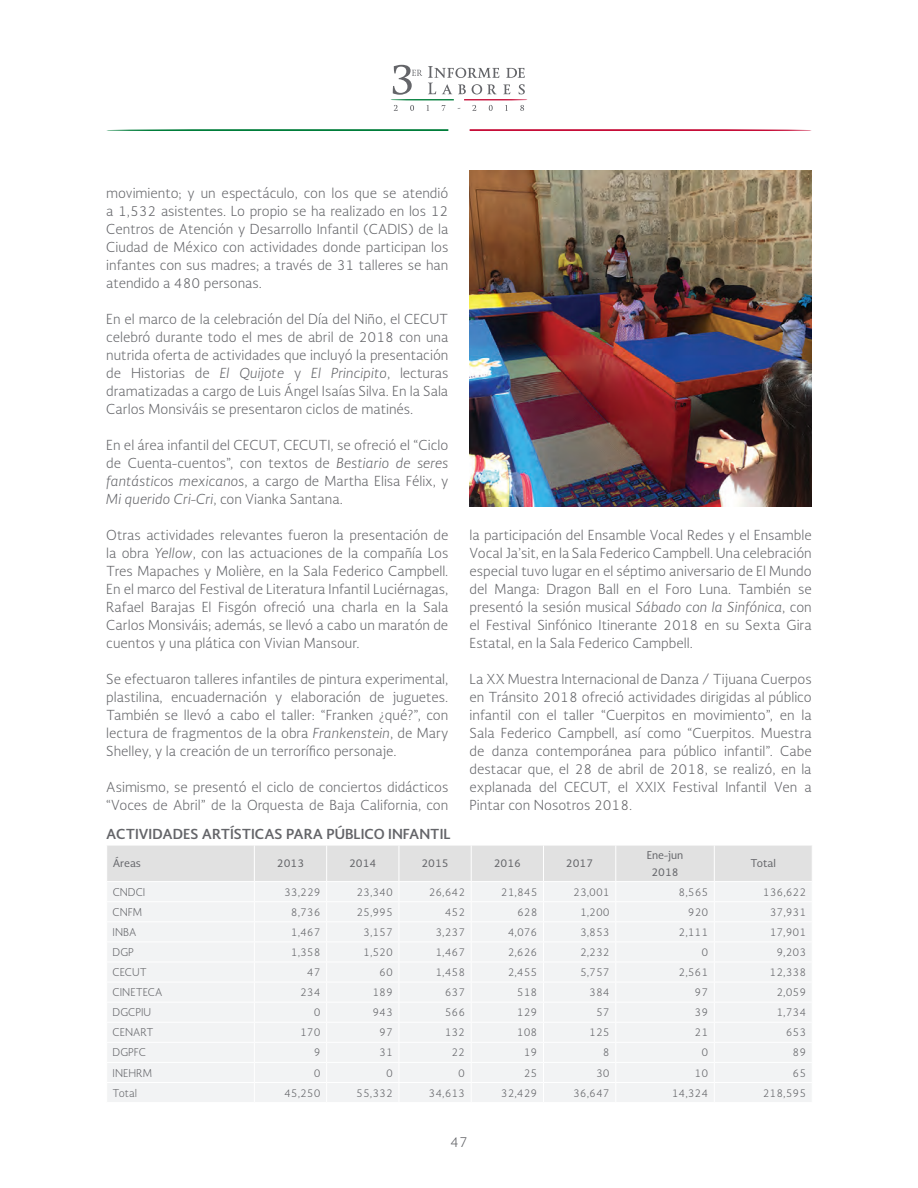
<style>
.page{position:relative;width:918px;height:1188px;background:#fff}
.page>*{position:absolute;margin:0;border:0;box-sizing:border-box;transform-origin:0 0}
.t1{font:300 13.5px/18px "Soberana Sans";color:#646569;text-align:justify}
.t2{font:700 13.5px "Soberana Sans";color:#646569}
.t3{font:300 10.5px "Soberana Sans";color:#646569}
.t4{font:10.5px/16.5px "Soberana Sans";color:#646569;text-align:center}
.s1{font-style:italic}
</style>
<div class="page">
<svg style="left:106px;top:129px;width:342px;height:2px"></svg>
<svg style="left:470px;top:129px;width:342px;height:2px"></svg>
<svg style="left:390px;top:65px;width:138px;height:46px"></svg>
<svg style="left:107px;top:845px;width:705px;height:257px"></svg>
<img style="left:470px;top:171px;width:342px;height:335px">
<p class="t1" style="left:106px;top:184px;width:344px">movimiento; y un espectáculo, con los que se atendió a 1,532 asistentes. Lo propio se ha realizado en los 12<br>Centros de Atención y Desarrollo Infantil (CADIS) de la Ciudad de México con actividades donde participan los infantes con sus madres; a través de 31 talleres se han atendido a 480 personas.</p>
<p class="t1" style="left:106px;top:310px;width:344px">En el marco de la celebración del Día del Niño, el CECUT celebró durante todo el mes de abril de 2018 con una nutrida oferta de actividades que incluyó la presentación de Historias de <span class="s1">El Quijote</span> y <span class="s1">El Principito</span>, lecturas dramatizadas a cargo de Luis Ángel Isaías Silva. En la Sala Carlos Monsiváis se presentaron ciclos de matinés.</p>
<p class="t1" style="left:106px;top:436px;width:344px">En el área infantil del CECUT, CECUTI, se ofreció el “Ciclo de Cuenta-cuentos”, con textos de <span class="s1">Bestiario de seres fantásticos mexicanos</span>, a cargo de Martha Elisa Félix, y <span class="s1">Mi querido Cri-Cri</span>, con Vianka Santana.</p>
<p class="t1" style="left:106px;top:526px;width:344px">Otras actividades relevantes fueron la presentación de la obra <span class="s1">Yellow</span>, con las actuaciones de la compañía Los Tres Mapaches y Molière, en la Sala Federico Campbell.<br>En el marco del Festival de Literatura Infantil Luciérnagas, Rafael Barajas El Fisgón ofreció una charla en la Sala Carlos Monsiváis; además, se llevó a cabo un maratón de cuentos y una plática con Vivian Mansour.</p>
<p class="t1" style="left:106px;top:670px;width:344px">Se efectuaron talleres infantiles de pintura experimental, plastilina, encuadernación y elaboración de juguetes.<br>También se llevó a cabo el taller: “Franken ¿qué?”, con lectura de fragmentos de la obra <span class="s1">Frankenstein</span>, de Mary Shelley, y la creación de un terrorífico personaje.</p>
<p class="t1" style="left:106px;top:778px;width:344px">Asimismo, se presentó el ciclo de conciertos didácticos “Voces de Abril” de la Orquesta de Baja California, con</p>
<p class="t1" style="left:470px;top:526px;width:344px">la participación del Ensamble Vocal Redes y el Ensamble Vocal Ja’sit, en la Sala Federico Campbell. Una celebración especial tuvo lugar en el séptimo aniversario de El Mundo del Manga: Dragon Ball en el Foro Luna. También se presentó la sesión musical <span class="s1">Sábado con la Sinfónica</span>, con el Festival Sinfónico Itinerante 2018 en su Sexta Gira Estatal, en la Sala Federico Campbell.</p>
<p class="t1" style="left:470px;top:670px;width:344px">La XX Muestra Internacional de Danza / Tijuana Cuerpos en Tránsito 2018 ofreció actividades dirigidas al público infantil con el taller “Cuerpitos en movimiento”, en la Sala Federico Campbell, así como “Cuerpitos. Muestra de danza contemporánea para público infantil”. Cabe destacar que, el 28 de abril de 2018, se realizó, en la explanada del CECUT, el XXIX Festival Infantil Ven a Pintar con Nosotros 2018.</p>
<p class="t2" style="left:106px;top:824px;width:346px">ACTIVIDADES ARTÍSTICAS PARA PÚBLICO INFANTIL</p>
<p class="t4" style="left:113px;top:855px;width:30px">Áreas</p>
<p class="t4" style="left:277px;top:855px;width:29px">2013</p>
<p class="t4" style="left:349px;top:855px;width:29px">2014</p>
<p class="t4" style="left:421px;top:855px;width:29px">2015</p>
<p class="t4" style="left:494px;top:855px;width:29px">2016</p>
<p class="t4" style="left:566px;top:855px;width:29px">2017</p>
<p class="t4" style="left:647px;top:847px;width:38px">Ene-jun<br>2018</p>
<p class="t4" style="left:751px;top:855px;width:27px">Total</p>
<p class="t3" style="left:113px;top:885px;width:34px">CNDCI</p>
<p class="t3" style="left:284px;top:885px;width:38px">33,229</p>
<p class="t3" style="left:356px;top:885px;width:38px">23,340</p>
<p class="t3" style="left:429px;top:885px;width:38px">26,642</p>
<p class="t3" style="left:501px;top:885px;width:38px">21,845</p>
<p class="t3" style="left:573px;top:885px;width:38px">23,001</p>
<p class="t3" style="left:679px;top:885px;width:31px">8,565</p>
<p class="t3" style="left:763px;top:885px;width:45px">136,622</p>
<p class="t3" style="left:113px;top:905px;width:31px">CNFM</p>
<p class="t3" style="left:291px;top:905px;width:31px">8,736</p>
<p class="t3" style="left:356px;top:905px;width:38px">25,995</p>
<p class="t3" style="left:445px;top:905px;width:22px">452</p>
<p class="t3" style="left:517px;top:905px;width:22px">628</p>
<p class="t3" style="left:580px;top:905px;width:31px">1,200</p>
<p class="t3" style="left:688px;top:905px;width:22px">920</p>
<p class="t3" style="left:770px;top:905px;width:38px">37,931</p>
<p class="t3" style="left:113px;top:925px;width:25px">INBA</p>
<p class="t3" style="left:291px;top:925px;width:31px">1,467</p>
<p class="t3" style="left:363px;top:925px;width:31px">3,157</p>
<p class="t3" style="left:435px;top:925px;width:31px">3,237</p>
<p class="t3" style="left:508px;top:925px;width:31px">4,076</p>
<p class="t3" style="left:580px;top:925px;width:31px">3,853</p>
<p class="t3" style="left:679px;top:925px;width:31px">2,111</p>
<p class="t3" style="left:770px;top:925px;width:38px">17,901</p>
<p class="t3" style="left:113px;top:945px;width:23px">DGP</p>
<p class="t3" style="left:291px;top:945px;width:31px">1,358</p>
<p class="t3" style="left:363px;top:945px;width:31px">1,520</p>
<p class="t3" style="left:435px;top:945px;width:31px">1,467</p>
<p class="t3" style="left:508px;top:945px;width:31px">2,626</p>
<p class="t3" style="left:580px;top:945px;width:31px">2,232</p>
<p class="t3" style="left:701px;top:945px;width:8px">0</p>
<p class="t3" style="left:776px;top:945px;width:31px">9,203</p>
<p class="t3" style="left:113px;top:965px;width:36px">CECUT</p>
<p class="t3" style="left:307px;top:965px;width:15px">47</p>
<p class="t3" style="left:379px;top:965px;width:15px">60</p>
<p class="t3" style="left:435px;top:965px;width:31px">1,458</p>
<p class="t3" style="left:508px;top:965px;width:31px">2,455</p>
<p class="t3" style="left:580px;top:965px;width:31px">5,757</p>
<p class="t3" style="left:679px;top:965px;width:31px">2,561</p>
<p class="t3" style="left:770px;top:965px;width:38px">12,338</p>
<p class="t3" style="left:113px;top:985px;width:51px">CINETECA</p>
<p class="t3" style="left:300px;top:985px;width:22px">234</p>
<p class="t3" style="left:372px;top:985px;width:22px">189</p>
<p class="t3" style="left:445px;top:985px;width:22px">637</p>
<p class="t3" style="left:517px;top:985px;width:22px">518</p>
<p class="t3" style="left:589px;top:985px;width:22px">384</p>
<p class="t3" style="left:695px;top:985px;width:15px">97</p>
<p class="t3" style="left:776px;top:985px;width:31px">2,059</p>
<p class="t3" style="left:113px;top:1006px;width:40px">DGCPIU</p>
<p class="t3" style="left:314px;top:1006px;width:8px">0</p>
<p class="t3" style="left:372px;top:1006px;width:22px">943</p>
<p class="t3" style="left:445px;top:1006px;width:22px">566</p>
<p class="t3" style="left:517px;top:1006px;width:22px">129</p>
<p class="t3" style="left:596px;top:1006px;width:15px">57</p>
<p class="t3" style="left:695px;top:1006px;width:15px">39</p>
<p class="t3" style="left:776px;top:1006px;width:31px">1,734</p>
<p class="t3" style="left:113px;top:1026px;width:42px">CENART</p>
<p class="t3" style="left:300px;top:1026px;width:22px">170</p>
<p class="t3" style="left:379px;top:1026px;width:15px">97</p>
<p class="t3" style="left:445px;top:1026px;width:22px">132</p>
<p class="t3" style="left:517px;top:1026px;width:22px">108</p>
<p class="t3" style="left:589px;top:1026px;width:22px">125</p>
<p class="t3" style="left:695px;top:1026px;width:15px">21</p>
<p class="t3" style="left:786px;top:1026px;width:22px">653</p>
<p class="t3" style="left:113px;top:1046px;width:35px">DGPFC</p>
<p class="t3" style="left:314px;top:1046px;width:8px">9</p>
<p class="t3" style="left:379px;top:1046px;width:15px">31</p>
<p class="t3" style="left:451px;top:1046px;width:15px">22</p>
<p class="t3" style="left:524px;top:1046px;width:15px">19</p>
<p class="t3" style="left:603px;top:1046px;width:8px">8</p>
<p class="t3" style="left:701px;top:1046px;width:8px">0</p>
<p class="t3" style="left:793px;top:1046px;width:15px">89</p>
<p class="t3" style="left:113px;top:1066px;width:41px">INEHRM</p>
<p class="t3" style="left:314px;top:1066px;width:8px">0</p>
<p class="t3" style="left:386px;top:1066px;width:8px">0</p>
<p class="t3" style="left:458px;top:1066px;width:8px">0</p>
<p class="t3" style="left:524px;top:1066px;width:15px">25</p>
<p class="t3" style="left:596px;top:1066px;width:15px">30</p>
<p class="t3" style="left:695px;top:1066px;width:15px">10</p>
<p class="t3" style="left:793px;top:1066px;width:15px">65</p>
<p class="t3" style="left:113px;top:1086px;width:26px">Total</p>
<p class="t3" style="left:284px;top:1086px;width:38px">45,250</p>
<p class="t3" style="left:356px;top:1086px;width:38px">55,332</p>
<p class="t3" style="left:429px;top:1086px;width:38px">34,613</p>
<p class="t3" style="left:501px;top:1086px;width:38px">32,429</p>
<p class="t3" style="left:573px;top:1086px;width:38px">36,647</p>
<p class="t3" style="left:672px;top:1086px;width:38px">14,324</p>
<p class="t3" style="left:763px;top:1086px;width:45px">218,595</p>
<p class="t1" style="left:450px;top:1132px;width:19px">47</p>
</div>
